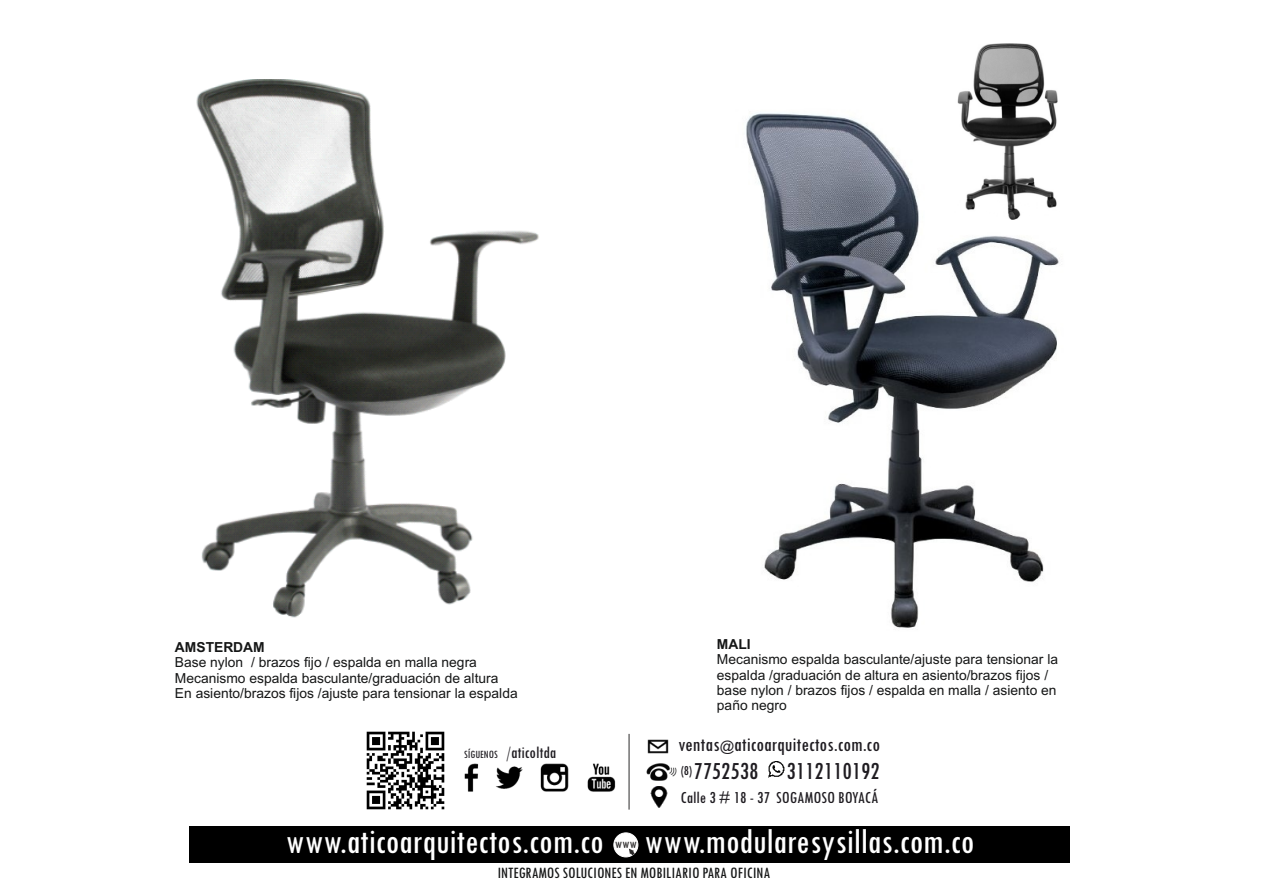
<style>
.page{position:relative;width:1262px;height:893px;background:#fff}
.page>*{position:absolute;margin:0;border:0;box-sizing:border-box;transform-origin:0 0}
.t1{font:condensed 37.05px "Tw Cen";color:#fff}
.t2{font:condensed 25.65px "Tw Cen";color:#1f1c21}
.t3{font:condensed 21px "Tw Cen";color:#1f1c21}
.t4{font:condensed 17.7px "Tw Cen";color:#1f1c21}
.t5{font:condensed 17.55px "Tw Cen";color:#1f1c21}
.t6{font:condensed 16.5px "Tw Cen";color:#151616}
.t7{font:condensed 14.55px "Tw Cen";color:#2b2929}
.t8{font:13.8px/15.5px "Arial";color:#151616}
.t9{font:700 13.8px "Arial";color:#151616}
.s1{font-size:11.55px}
.s2{font-size:14.4px}
</style>
<div class="page">
<img style="left:196px;top:79px;width:343px;height:539px">
<img style="left:746px;top:113px;width:313px;height:515px">
<img style="left:954px;top:44px;width:105px;height:175px">
<div style="left:189px;top:826px;width:880px;height:37px;background:#000"></div>
<img style="left:464px;top:763px;width:152px;height:29px">
<hr style="left:628px;top:733px;width:1px;height:76px;background:#2b2929">
<img style="left:768px;top:761px;width:16px;height:16px">
<img style="left:646px;top:763px;width:30px;height:17px">
<img style="left:651px;top:786px;width:16px;height:21px">
<img style="left:647px;top:739px;width:22px;height:15px">
<img style="left:366px;top:731px;width:79px;height:79px">
<div style="left:613px;top:832px;width:25px;height:25px;background:#fff;border:1px solid #fff;border-radius:50%"></div>
<svg style="left:629px;top:848px;width:5px;height:7px"></svg>
<p class="t9" style="left:175px;top:641px;width:91px">AMSTERDAM</p>
<p class="t8" style="left:175px;top:655px;width:344px">Base nylon / brazos fijo / espalda en malla negra<br>Mecanismo espalda basculante/graduación de altura<br>En asiento/brazos fijos /ajuste para tensionar la espalda</p>
<p class="t4" style="left:464px;top:746px;width:94px"><span class="s1">SÍGUENOS</span> /aticoltda</p>
<p class="t9" style="left:717px;top:638px;width:35px">MALI</p>
<p class="t8" style="left:717px;top:652px;width:343px">Mecanismo espalda basculante/ajuste para tensionar la espalda /graduación de altura en asiento/brazos fijos / base nylon / brazos fijos / espalda en malla / asiento en paño negro</p>
<h3 class="t3" style="left:678px;top:737px;width:203px">ventas<span class="s2">@</span>aticoarquitectos.com.co</h3>
<h2 class="t2" style="left:681px;top:762px;width:200px"><sup>(8)</sup> 7752538 3112110192</h2>
<p class="t5" style="left:680px;top:792px;width:199px">Calle 3 # 18 - 37 SOGAMOSO BOYACÁ</p>
<h1 class="t1" style="left:285px;top:828px;width:690px">www.aticoarquitectos.com.co www.modularesysillas.com.co</h1>
<p class="t7" style="left:615px;top:838px;width:24px">www</p>
<p class="t6" style="left:497px;top:867px;width:274px">INTEGRAMOS SOLUCIONES EN MOBILIARIO PARA OFICINA</p>
</div>
